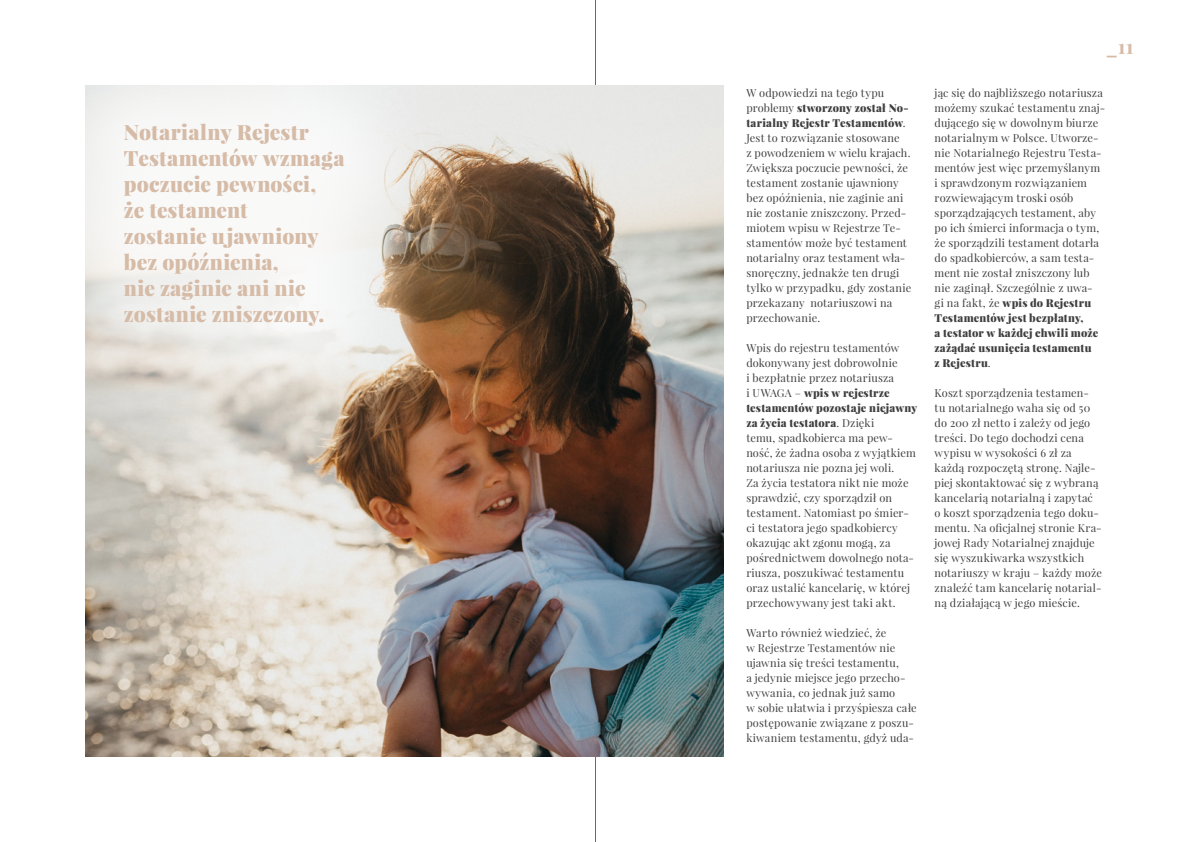
<style>
.page{position:relative;width:1191px;height:842px;background:#fff}
.page>*{position:absolute;margin:0;border:0;box-sizing:border-box;transform-origin:0 0}
.t1{font:900 21px/26px "Playfair Display";letter-spacing:.005em;color:#d6bba7}
.t2{font:700 20px "Playfair Display";color:#d6bba7}
.t3{font:11px/15px "Playfair Display";letter-spacing:.015em;color:#3e3e3f}
.s1{font-weight:900}
</style>
<div class="page">
<hr style="left:595px;top:0;width:1px;height:842px;background:#606d75">
<img style="left:85px;top:85px;width:639px;height:672px">
<div style="left:16px;top:17px;width:434px;height:415px;background:#fff;opacity:.75"></div>
<p class="t1" style="left:124px;top:119px;width:222px">Notarialny Rejestr<br>Testamentów wzmaga poczucie pewności,<br>że testament<br>zostanie ujawniony bez opóźnienia,<br>nie zaginie ani nie zostanie zniszczony.</p>
<p class="t3" style="left:746px;top:85px;width:166px">W odpowiedzi na tego typu problemy <span class="s1">stworzony został No&shy;tarialny Rejestr Testamentów</span>.<br>Jest to rozwiązanie stosowane<br>z powodzeniem w wielu krajach.<br>Zwiększa poczucie pewności, że testament zostanie ujawniony bez opóźnienia, nie zaginie ani nie zostanie zniszczony. Przed&shy;miotem wpisu w Rejestrze Te&shy;stamentów może być testament notarialny oraz testament wła&shy;snoręczny, jednakże ten drugi tylko w przypadku, gdy zostanie przekazany notariuszowi na przechowanie.</p>
<p class="t3" style="left:746px;top:340px;width:172px">Wpis do rejestru testamentów dokonywany jest dobrowolnie<br>i bezpłatnie przez notariusza<br>i UWAGA – <span class="s1">wpis w rejestrze testamentów pozostaje niejawny za życia testatora</span>. Dzięki</p>
<p class="t3" style="left:746px;top:430px;width:171px">temu, spadkobierca ma pew&shy;ność, że żadna osoba z wyjątkiem notariusza nie pozna jej woli.<br>Za życia testatora nikt nie może sprawdzić, czy sporządził on testament. Natomiast po śmier&shy;ci testatora jego spadkobiercy okazując akt zgonu mogą, za pośrednictwem dowolnego nota&shy;riusza, poszukiwać testamentu oraz ustalić kancelarię, w której przechowywany jest taki akt.</p>
<p class="t3" style="left:746px;top:625px;width:172px">Warto również wiedzieć, że<br>w Rejestrze Testamentów nie ujawnia się treści testamentu,<br>a jedynie miejsce jego przecho&shy;wywania, co jednak już samo<br>w sobie ułatwia i przyśpiesza całe postępowanie związane z poszu&shy;kiwaniem testamentu, gdyż uda-</p>
<p class="t2" style="left:1106px;top:34px;width:29px">_11</p>
<p class="t3" style="left:934px;top:85px;width:172px">jąc się do najbliższego notariusza możemy szukać testamentu znaj&shy;dującego się w dowolnym biurze notarialnym w Polsce. Utworze&shy;nie Notarialnego Rejestru Testa&shy;mentów jest więc przemyślanym i sprawdzonym rozwiązaniem rozwiewającym troski osób sporządzających testament, aby po ich śmierci informacja o tym, że sporządzili testament dotarła do spadkobierców, a sam testa&shy;ment nie został zniszczony lub nie zaginął. Szczególnie z uwa-<br>gi na fakt, że <span class="s1">wpis do Rejestru<br>Testamentów jest bezpłatny,<br>a testator w każdej chwili może zażądać usunięcia testamentu<br>z Rejestru</span>.</p>
<p class="t3" style="left:934px;top:385px;width:169px">Koszt sporządzenia testamen&shy;tu notarialnego waha się od 50 do 200 zł netto i zależy od jego treści. Do tego dochodzi cena wypisu w wysokości 6 zł za każdą rozpoczętą stronę. Najle&shy;piej skontaktować się z wybraną kancelarią notarialną i zapytać<br>o koszt sporządzenia tego doku&shy;mentu. Na oficjalnej stronie Kra&shy;jowej Rady Notarialnej znajduje się wyszukiwarka wszystkich notariuszy w kraju – każdy może znaleźć tam kancelarię notarial&shy;ną działającą w jego mieście.</p>
</div>
